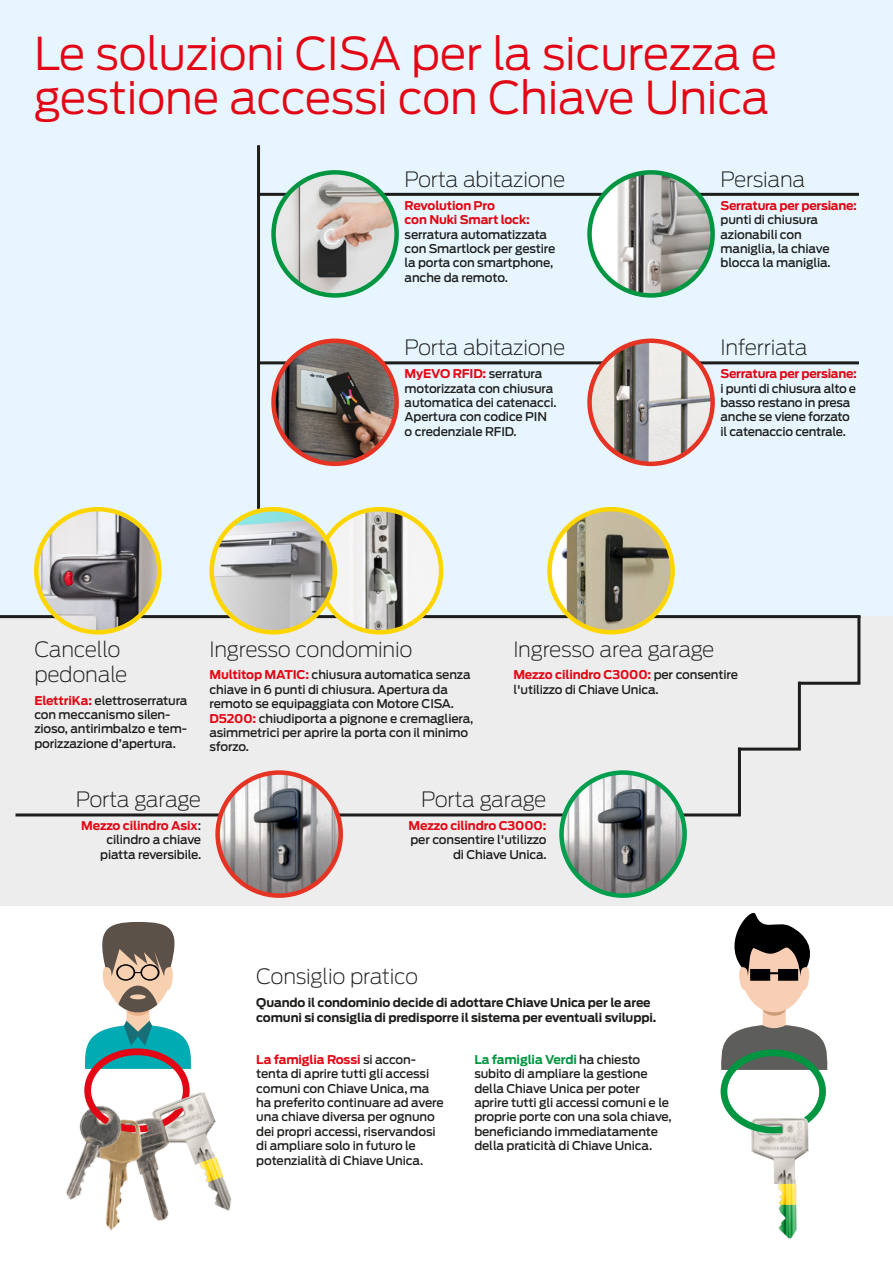
<style>
.page{position:relative;width:893px;height:1263px;background:#fff}
.page>*{position:absolute;margin:0;border:0;box-sizing:border-box;transform-origin:0 0}
.t1{font:300 45px/43.5px "Antenna";letter-spacing:-.005em;color:#e30614}
.t2{font:200 21px/25.2px "Antenna";letter-spacing:-.01em;color:#1d1d1b}
.t3{font:500 12px/14.4px "Antenna";letter-spacing:-.01em;color:#1d1d1b}
.t4{font:700 12px/14.4px "Antenna";letter-spacing:-.01em;color:#1d1d1b}
.t5{font:700 12px/14.4px "Antenna";letter-spacing:-.02em;color:#e30614}
.s1{font-weight:700;color:#e30614}
.s2{font-weight:700;color:#009641}
</style>
<div class="page">
<div style="left:1px;top:0;width:892px;height:617px;background:#e6f5fe"></div>
<div style="left:1px;top:617px;width:892px;height:289px;background:#ededed"></div>
<hr style="left:257px;top:147px;width:3px;height:467px;background:#1d1d1b">
<hr style="left:259px;top:193px;width:598px;height:3px;background:#1d1d1b">
<hr style="left:259px;top:361px;width:598px;height:3px;background:#1d1d1b">
<svg style="left:736px;top:615px;width:126px;height:136px"></svg>
<svg style="left:15px;top:746px;width:727px;height:71px"></svg>
<img style="left:274px;top:341px;width:123px;height:123px;border-radius:62px">
<div style="left:271px;top:338px;width:128px;height:128px;border:4px solid #e63424;border-radius:50%"></div>
<img style="left:590px;top:341px;width:123px;height:123px;border-radius:62px">
<div style="left:587px;top:338px;width:128px;height:128px;border:4px solid #e63424;border-radius:50%"></div>
<img style="left:274px;top:172px;width:123px;height:123px;border-radius:62px">
<div style="left:271px;top:170px;width:128px;height:128px;border:4px solid #009641;border-radius:50%"></div>
<div style="left:590px;top:172px;width:123px;height:123px;background:#fff;border-radius:50%"></div>
<img style="left:617px;top:172px;width:96px;height:121px">
<div style="left:587px;top:170px;width:128px;height:128px;border:4px solid #009641;border-radius:50%"></div>
<img style="left:218px;top:772px;width:123px;height:124px;border-radius:62px">
<div style="left:215px;top:770px;width:128px;height:128px;border:4px solid #e63424;border-radius:50%"></div>
<img style="left:561px;top:772px;width:124px;height:124px;border-radius:62px">
<div style="left:559px;top:770px;width:128px;height:128px;border:4px solid #009e4d;border-radius:50%"></div>
<img style="left:190px;top:1092px;width:42px;height:119px">
<img style="left:149px;top:1136px;width:41px;height:85px">
<img style="left:105px;top:1136px;width:44px;height:95px">
<img style="left:66px;top:1120px;width:69px;height:95px">
<svg style="left:81px;top:922px;width:112px;height:214px"></svg>
<svg style="left:199px;top:1157px;width:24px;height:25px"></svg>
<img style="left:751px;top:1137px;width:58px;height:93px">
<svg style="left:779px;top:1184px;width:17px;height:54px"></svg>
<svg style="left:720px;top:912px;width:108px;height:225px"></svg>
<hr style="left:0;top:615px;width:859px;height:3px;background:#1d1d1b">
<img style="left:36px;top:509px;width:123px;height:123px;border-radius:62px">
<div style="left:34px;top:507px;width:128px;height:127px;border:4px solid #ffd500;border-radius:50%"></div>
<img style="left:549px;top:509px;width:124px;height:123px;border-radius:62px">
<div style="left:547px;top:507px;width:128px;height:127px;border:4px solid #ffd500;border-radius:50%"></div>
<img style="left:322px;top:509px;width:119px;height:123px">
<div style="left:316px;top:507px;width:127px;height:127px;border:4px solid #ffd500;border-radius:50%"></div>
<img style="left:212px;top:509px;width:123px;height:123px;border-radius:62px">
<div style="left:209px;top:507px;width:128px;height:127px;border:4px solid #ffd500;border-radius:50%"></div>
<h1 class="t1" style="left:34px;top:32px;width:745px">Le soluzioni CISA per la sicurezza e gestione accessi con Chiave Unica</h1>
<h2 class="t2" style="left:405px;top:166px;width:162px">Porta abitazione</h2>
<p class="t5" style="left:405px;top:198px;width:127px">Revolution Pro<br>con Nuki Smart lock:</p>
<p class="t3" style="left:405px;top:227px;width:152px">serratura automatizzata con Smartlock per gestire la porta con smartphone, anche da remoto.</p>
<h2 class="t2" style="left:405px;top:334px;width:162px">Porta abitazione</h2>
<p class="t3" style="left:405px;top:366px;width:154px"><span class="s1">MyEVO RFID:</span> serratura motorizzata con chiusura automatica dei catenacci.<br>Apertura con codice PIN o credenziale RFID.</p>
<h2 class="t2" style="left:720px;top:166px;width:86px">Persiana</h2>
<p class="t5" style="left:720px;top:198px;width:138px">Serratura per persiane:</p>
<p class="t3" style="left:720px;top:212px;width:112px">punti di chiusura azionabili con maniglia, la chiave blocca la maniglia.</p>
<h2 class="t2" style="left:720px;top:334px;width:89px">Inferriata</h2>
<p class="t5" style="left:720px;top:367px;width:138px">Serratura per persiane:</p>
<p class="t3" style="left:720px;top:381px;width:137px">i punti di chiusura alto e basso restano in presa anche se viene forzato il catenaccio centrale.</p>
<h2 class="t2" style="left:34px;top:636px;width:95px">Cancello pedonale</h2>
<p class="t3" style="left:34px;top:693px;width:155px"><span class="s1">ElettriKa:</span> elettroserratura con meccanismo silen&shy;zioso, antirimbalzo e tem&shy;porizzazione d’apertura.</p>
<h2 class="t2" style="left:209px;top:636px;width:205px">Ingresso condominio</h2>
<p class="t3" style="left:209px;top:668px;width:265px"><span class="s1">Multitop MATIC:</span> chiusura automatica senza chiave in 6 punti di chiusura. Apertura da remoto se equipaggiata con Motore CISA.<br><span class="s1">D5200:</span> chiudiporta a pignone e cremagliera, asimmetrici per aprire la porta con il minimo sforzo.</p>
<h2 class="t2" style="left:513px;top:636px;width:203px">Ingresso area garage</h2>
<p class="t3" style="left:513px;top:668px;width:226px"><span class="s1">Mezzo cilindro C3000:</span> per consentire l'utilizzo di Chiave Unica.</p>
<h2 class="t2" style="left:76px;top:786px;width:127px">Porta garage</h2>
<p class="t3" style="left:81px;top:818px;width:122px;text-align:right"><span class="s1">Mezzo cilindro Asix</span>: cilindro a chiave piatta reversibile.</p>
<h2 class="t2" style="left:421px;top:786px;width:127px">Porta garage</h2>
<p class="t5" style="left:409px;top:818px;width:139px">Mezzo cilindro C3000:</p>
<p class="t3" style="left:410px;top:833px;width:138px;text-align:right">per consentire l'utilizzo di Chiave Unica.</p>
<h2 class="t2" style="left:256px;top:963px;width:163px">Consiglio pratico</h2>
<p class="t4" style="left:256px;top:995px;width:402px">Quando il condominio decide di adottare Chiave Unica per le aree comuni si consiglia di predisporre il sistema per eventuali sviluppi.</p>
<p class="t3" style="left:256px;top:1052px;width:189px"><span class="s1">La famiglia Rossi</span> si accon&shy;tenta di aprire tutti gli accessi comuni con Chiave Unica, ma ha preferito continuare ad avere una chiave diversa per ognuno dei propri accessi, riservandosi di ampliare solo in futuro le potenzialità di Chiave Unica.</p>
<p class="t3" style="left:474px;top:1052px;width:199px"><span class="s2">La famiglia Verdi</span> ha chiesto subito di ampliare la gestione della Chiave Unica per poter aprire tutti gli accessi comuni e le proprie porte con una sola chiave, beneficiando immediatamente della praticità di Chiave Unica.</p>
</div>
